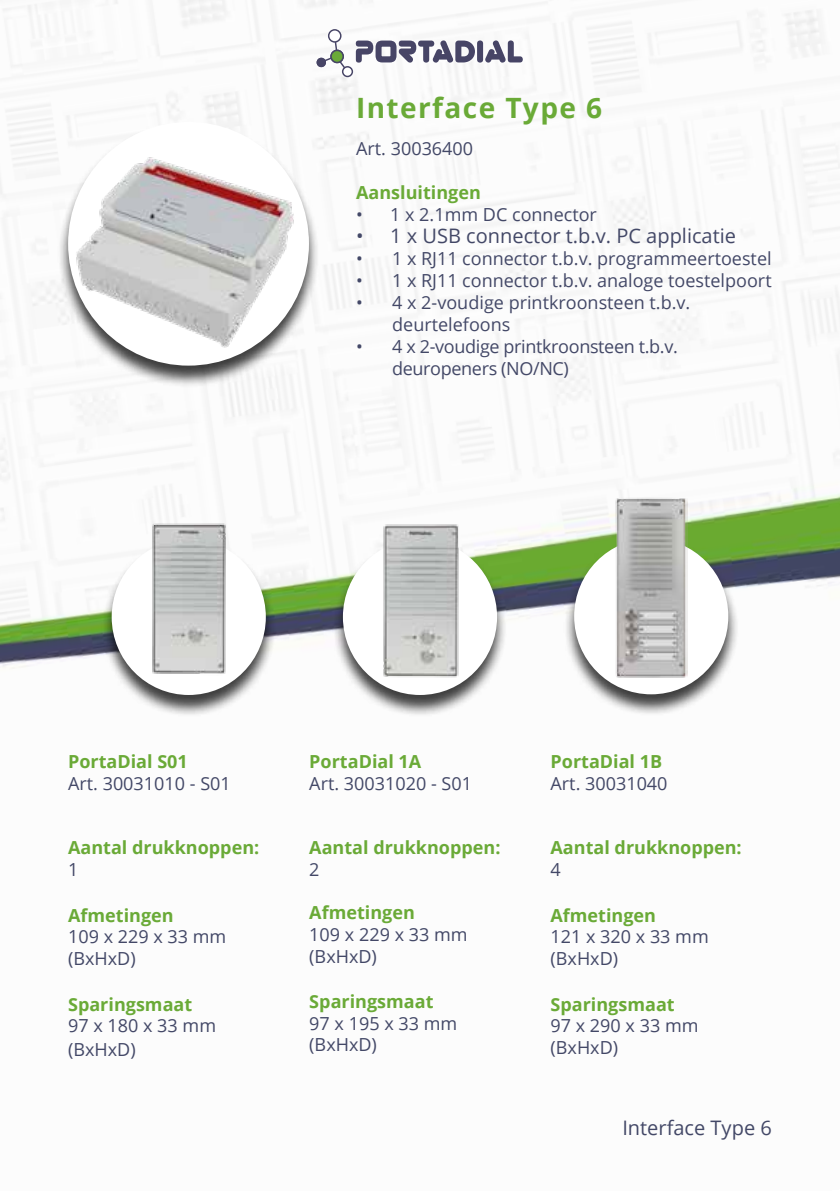
<style>
.page{position:relative;width:840px;height:1191px;background:#fff}
.page>*{position:absolute;margin:0;border:0;box-sizing:border-box;transform-origin:0 0}
.t1{font:700 28px "Open Sans";letter-spacing:.05em;color:#6aaa37}
.t2{font:20px "Open Sans";color:#434867}
.t3{font:18px/21.6px "Open Sans";color:#434867}
.t4{font:700 18px "Open Sans";color:#6aaa37}
.t5{font:18px/22px "Open Sans";letter-spacing:-.02em;color:#434867}
</style>
<div class="page">
<img style="left:0;top:0;width:839px;height:669px">
<img style="left:314px;top:25px;width:47px;height:57px">
<img style="left:314px;top:26px;width:41px;height:54px">
<img style="left:314px;top:55px;width:2px;height:18px">
<svg style="left:316px;top:29px;width:206px;height:48px"></svg>
<div style="left:57px;top:122px;width:262px;height:266px;background:#000;opacity:.75"></div>
<div style="left:68px;top:122px;width:241px;height:243px;background:#fff;border-radius:50%"></div>
<img style="left:72px;top:152px;width:226px;height:200px">
<div style="left:101px;top:539px;width:175px;height:178px;background:#000;opacity:.75"></div>
<div style="left:112px;top:539px;width:154px;height:156px;background:#fff;border-radius:50%"></div>
<img style="left:148px;top:519px;width:81px;height:155px">
<div style="left:332px;top:539px;width:175px;height:178px;background:#000;opacity:.75"></div>
<div style="left:343px;top:539px;width:154px;height:156px;background:#fff;border-radius:50%"></div>
<img style="left:378px;top:519px;width:85px;height:163px">
<div style="left:563px;top:539px;width:175px;height:177px;background:#000;opacity:.75"></div>
<div style="left:574px;top:538px;width:154px;height:156px;background:#fff;border-radius:50%"></div>
<img style="left:614px;top:496px;width:73px;height:182px">
<h1 class="t1" style="left:356px;top:88px;width:247px">Interface Type 6</h1>
<p class="t3" style="left:356px;top:138px;width:118px">Art. 30036400</p>
<p class="t4" style="left:356px;top:179px;width:126px">Aansluitingen</p>
<p class="t3" style="left:356px;top:203px;width:242px">• 1 x 2.1mm DC connector</p>
<p class="t2" style="left:356px;top:222px;width:381px">• 1 x USB connector t.b.v. PC applicatie</p>
<p class="t3" style="left:356px;top:247px;width:417px">• 1 x RJ11 connector t.b.v. programmeertoestel</p>
<p class="t3" style="left:356px;top:269px;width:417px">• 1 x RJ11 connector t.b.v. analoge toestelpoort</p>
<p class="t3" style="left:392px;top:291px;width:299px;text-indent:-36px">• 4 x 2-voudige printkroonsteen t.b.v. deurtelefoons</p>
<p class="t5" style="left:392px;top:335px;width:287px;text-indent:-36px">• 4 x 2-voudige printkroonsteen t.b.v. deuropeners (NO/NC)</p>
<p class="t4" style="left:68px;top:749px;width:121px">PortaDial S01</p>
<p class="t3" style="left:68px;top:772px;width:164px">Art. 30031010 - S01</p>
<p class="t4" style="left:68px;top:835px;width:193px">Aantal drukknoppen:</p>
<p class="t3" style="left:68px;top:858px;width:12px">1</p>
<p class="t4" style="left:68px;top:902px;width:107px">Afmetingen</p>
<p class="t3" style="left:68px;top:925px;width:160px">109 x 229 x 33 mm (BxHxD)</p>
<p class="t4" style="left:68px;top:991px;width:126px">Sparingsmaat</p>
<p class="t3" style="left:68px;top:1013px;width:149px;line-height:24px">97 x 180 x 33 mm (BxHxD)</p>
<p class="t4" style="left:309px;top:749px;width:113px">PortaDial 1A</p>
<p class="t3" style="left:309px;top:772px;width:164px">Art. 30031020 - S01</p>
<p class="t4" style="left:309px;top:835px;width:193px">Aantal drukknoppen:</p>
<p class="t3" style="left:309px;top:858px;width:12px">2</p>
<p class="t4" style="left:309px;top:900px;width:107px">Afmetingen</p>
<p class="t3" style="left:309px;top:923px;width:160px">109 x 229 x 33 mm (BxHxD)</p>
<p class="t4" style="left:309px;top:989px;width:126px">Sparingsmaat</p>
<p class="t3" style="left:309px;top:1012px;width:149px">97 x 195 x 33 mm (BxHxD)</p>
<p class="t4" style="left:550px;top:749px;width:113px">PortaDial 1B</p>
<p class="t3" style="left:550px;top:772px;width:118px">Art. 30031040</p>
<p class="t4" style="left:550px;top:835px;width:193px">Aantal drukknoppen:</p>
<p class="t3" style="left:550px;top:858px;width:12px">4</p>
<p class="t4" style="left:550px;top:902px;width:107px">Afmetingen</p>
<p class="t3" style="left:550px;top:925px;width:160px">121 x 320 x 33 mm (BxHxD)</p>
<p class="t4" style="left:550px;top:991px;width:126px">Sparingsmaat</p>
<p class="t3" style="left:550px;top:1014px;width:149px">97 x 290 x 33 mm (BxHxD)</p>
<p class="t2" style="left:622px;top:1114px;width:151px">Interface Type 6</p>
</div>
